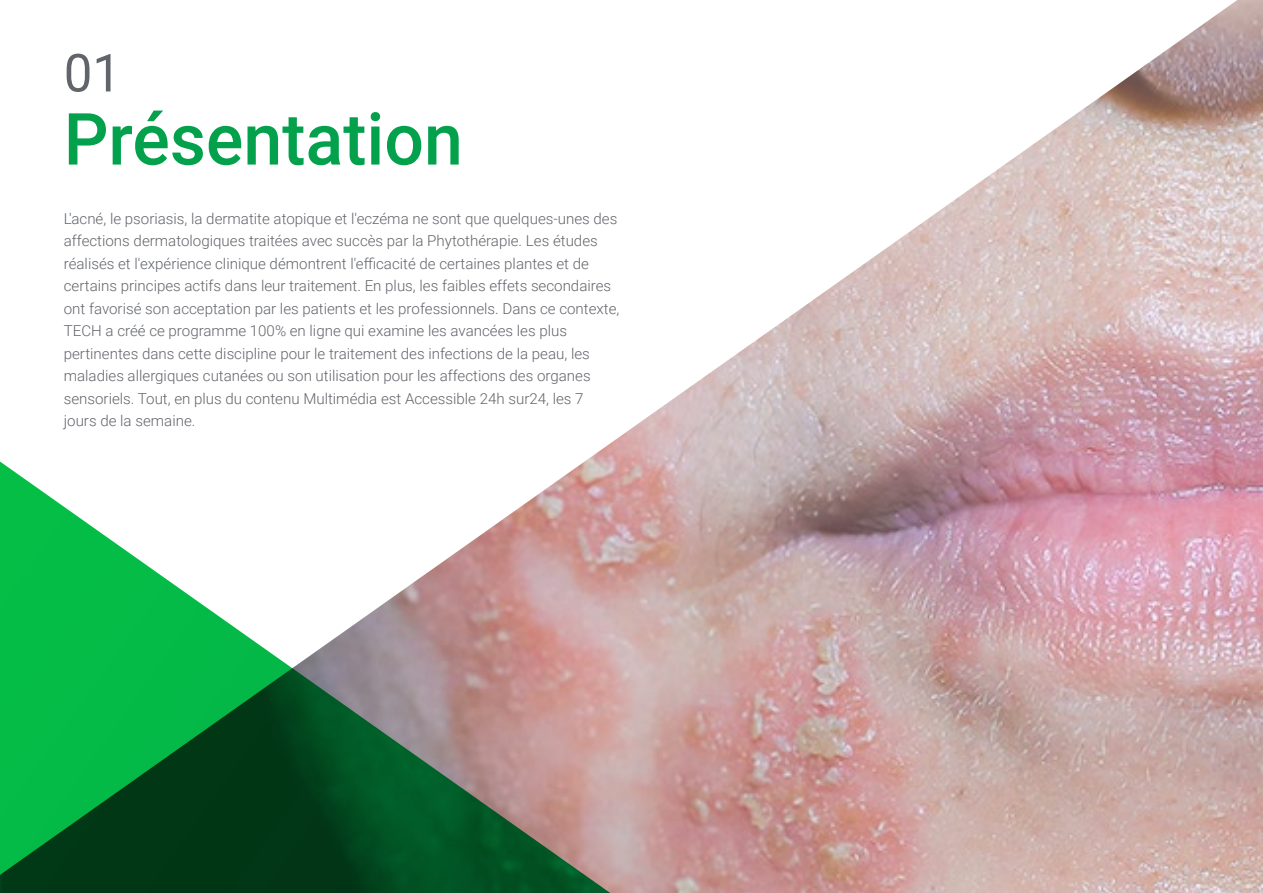
<style>
.page{position:relative;width:1263px;height:893px;background:#fff}
.page>*{position:absolute;margin:0;border:0;box-sizing:border-box;transform-origin:0 0}
.t1{font:500 72px "Roboto";color:#04a14d}
.t2{font:52.5px "Roboto";color:#61646a}
.t3{font:300 15px/22.5px "Roboto";color:#61646a}
</style>
<div class="page">
<img style="left:607px;top:0;width:656px;height:893px">
<svg style="left:0;top:446px;width:640px;height:447px"></svg>
<h2 class="t2" style="left:64px;top:36px;width:59px">01</h2>
<h1 class="t1" style="left:64px;top:89px;width:401px">Présentation</h1>
<p class="t3" style="left:64px;top:207px;width:557px">L'acné, le psoriasis, la dermatite atopique et l'eczéma ne sont que quelques-unes des affections dermatologiques traitées avec succès par la Phytothérapie. Les études réalisés et l'expérience clinique démontrent l'efficacité de certaines plantes et de certains principes actifs dans leur traitement. En plus, les faibles effets secondaires ont favorisé son acceptation par les patients et les professionnels. Dans ce contexte, TECH a créé ce programme 100% en ligne qui examine les avancées les plus pertinentes dans cette discipline pour le traitement des infections de la peau, les maladies allergiques cutanées ou son utilisation pour les affections des organes sensoriels. Tout, en plus du contenu Multimédia est Accessible 24h sur24, les 7 jours de la semaine.</p>
</div>
